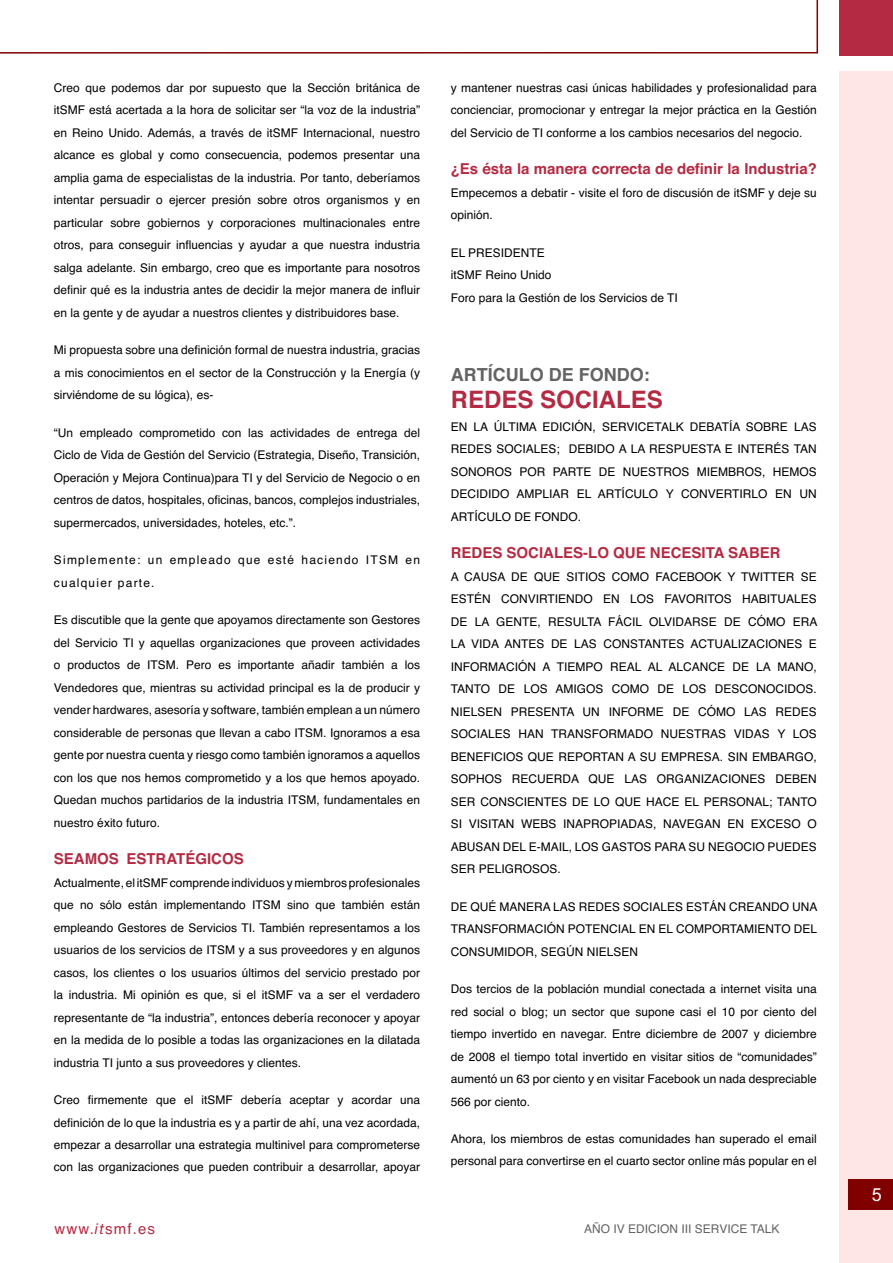
<style>
.page{position:relative;width:893px;height:1263px;background:#fff}
.page>*{position:absolute;margin:0;border:0;box-sizing:border-box;transform-origin:0 0}
.t1{font:700 24px "Helvetica";color:#b52a43}
.t2{font:700 18px "Helvetica";color:#636363}
.t3{font:18px "Arial";color:#fff}
.t4{font:700 15px "Helvetica";color:#b52a43}
.t5{font:15px "Helvetica";letter-spacing:.075em;color:#b52a43}
.t6{font:12px/22.5px "Helvetica";color:#000;text-align:justify}
.t7{font:12px/22.5px "Helvetica";letter-spacing:.1em;color:#000}
.t8{font:12px "Helvetica";color:#636363}
.s1{font-family:"Helvetica Neue";font-style:italic}
</style>
<div class="page">
<svg style="left:0;top:0;width:819px;height:54px"></svg>
<div style="left:839px;top:0;width:54px;height:56px;background:#b52a43"></div>
<div style="left:839px;top:71px;width:54px;height:1192px;background:#ffe6e6"></div>
<div style="left:848px;top:1179px;width:45px;height:31px;background:#800000"></div>
<p class="t6" style="left:54px;top:78px;width:368px">Creo que podemos dar por supuesto que la Sección británica de itSMF está acertada a la hora de solicitar ser “la voz de la industria” en Reino Unido. Además, a través de itSMF Internacional, nuestro alcance es global y como consecuencia, podemos presentar una amplia gama de especialistas de la industria. Por tanto, deberíamos intentar persuadir o ejercer presión sobre otros organismos y en particular sobre gobiernos y corporaciones multinacionales entre otros, para conseguir influencias y ayudar a que nuestra industria salga adelante. Sin embargo, creo que es importante para nosotros definir qué es la industria antes de decidir la mejor manera de influir en la gente y de ayudar a nuestros clientes y distribuidores base.</p>
<p class="t6" style="left:54px;top:340px;width:368px">Mi propuesta sobre una definición formal de nuestra industria, gracias a mis conocimientos en el sector de la Construcción y la Energía (y sirviéndome de su lógica), es-</p>
<p class="t6" style="left:54px;top:422px;width:368px">“Un empleado comprometido con las actividades de entrega del Ciclo de Vida de Gestión del Servicio (Estrategia, Diseño, Transición, Operación y Mejora Continua)para TI y del Servicio de Negocio o en centros de datos, hospitales, oficinas, bancos, complejos industriales, supermercados, universidades, hoteles, etc.”.</p>
<p class="t7" style="left:54px;top:550px;width:368px">Simplemente: un empleado que esté haciendo ITSM en cualquier parte.</p>
<p class="t6" style="left:54px;top:610px;width:368px">Es discutible que la gente que apoyamos directamente son Gestores del Servicio TI y aquellas organizaciones que proveen actividades o productos de ITSM. Pero es importante añadir también a los Vendedores que, mientras su actividad principal es la de producir y vender hardwares, asesoría y software, también emplean a un número considerable de personas que llevan a cabo ITSM. Ignoramos a esa gente por nuestra cuenta y riesgo como también ignoramos a aquellos con los que nos hemos comprometido y a los que hemos apoyado.<br>Quedan muchos partidarios de la industria ITSM, fundamentales en nuestro éxito futuro.</p>
<p class="t4" style="left:54px;top:853px;width:191px">SEAMOS ESTRATÉGICOS</p>
<p class="t6" style="left:54px;top:872px;width:368px">Actualmente, el itSMF comprende individuos y miembros profesionales que no sólo están implementando ITSM sino que también están empleando Gestores de Servicios TI. También representamos a los usuarios de los servicios de ITSM y a sus proveedores y en algunos casos, los clientes o los usuarios últimos del servicio prestado por la industria. Mi opinión es que, si el itSMF va a ser el verdadero representante de “la industria”, entonces debería reconocer y apoyar en la medida de lo posible a todas las organizaciones en la dilatada industria TI junto a sus proveedores y clientes.</p>
<p class="t6" style="left:54px;top:1090px;width:368px">Creo firmemente que el itSMF debería aceptar y acordar una definición de lo que la industria es y a partir de ahí, una vez acordada, empezar a desarrollar una estrategia multinivel para comprometerse con las organizaciones que pueden contribuir a desarrollar, apoyar</p>
<p class="t6" style="left:451px;top:78px;width:368px">y mantener nuestras casi únicas habilidades y profesionalidad para concienciar, promocionar y entregar la mejor práctica en la Gestión del Servicio de TI conforme a los cambios necesarios del negocio.</p>
<p class="t4" style="left:451px;top:164px;width:368px">¿Es ésta la manera correcta de definir la Industria?</p>
<p class="t6" style="left:451px;top:183px;width:368px">Empecemos a debatir - visite el foro de discusión de itSMF y deje su opinión.</p>
<p class="t6" style="left:451px;top:243px;width:229px;text-align:left">EL PRESIDENTE<br>itSMF Reino Unido<br>Foro para la Gestión de los Servicios de TI</p>
<h2 class="t2" style="left:451px;top:368px;width:200px">ARTÍCULO DE FONDO:</h2>
<h1 class="t1" style="left:451px;top:391px;width:213px">REDES SOCIALES</h1>
<p class="t6" style="left:451px;top:416px;width:368px">EN LA ÚLTIMA EDICIÓN, SERVICETALK DEBATÍA SOBRE LAS REDES SOCIALES; DEBIDO A LA RESPUESTA E INTERÉS TAN SONOROS POR PARTE DE NUESTROS MIEMBROS, HEMOS DECIDIDO AMPLIAR EL ARTÍCULO Y CONVERTIRLO EN UN ARTÍCULO DE FONDO.</p>
<p class="t4" style="left:451px;top:547px;width:331px">REDES SOCIALES-LO QUE NECESITA SABER</p>
<p class="t6" style="left:451px;top:566px;width:368px">A CAUSA DE QUE SITIOS COMO FACEBOOK Y TWITTER SE ESTÉN CONVIRTIENDO EN LOS FAVORITOS HABITUALES DE LA GENTE, RESULTA FÁCIL OLVIDARSE DE CÓMO ERA LA VIDA ANTES DE LAS CONSTANTES ACTUALIZACIONES E INFORMACIÓN A TIEMPO REAL AL ALCANCE DE LA MANO, TANTO DE LOS AMIGOS COMO DE LOS DESCONOCIDOS.<br>NIELSEN PRESENTA UN INFORME DE CÓMO LAS REDES SOCIALES HAN TRANSFORMADO NUESTRAS VIDAS Y LOS BENEFICIOS QUE REPORTAN A SU EMPRESA. SIN EMBARGO, SOPHOS RECUERDA QUE LAS ORGANIZACIONES DEBEN SER CONSCIENTES DE LO QUE HACE EL PERSONAL; TANTO SI VISITAN WEBS INAPROPIADAS, NAVEGAN EN EXCESO O ABUSAN DEL E-MAIL, LOS GASTOS PARA SU NEGOCIO PUEDES SER PELIGROSOS.</p>
<p class="t6" style="left:451px;top:896px;width:368px">DE QUÉ MANERA LAS REDES SOCIALES ESTÁN CREANDO UNA TRANSFORMACIÓN POTENCIAL EN EL COMPORTAMIENTO DEL CONSUMIDOR, SEGÚN NIELSEN</p>
<p class="t6" style="left:451px;top:979px;width:368px">Dos tercios de la población mundial conectada a internet visita una red social o blog; un sector que supone casi el 10 por ciento del tiempo invertido en navegar. Entre diciembre de 2007 y diciembre de 2008 el tiempo total invertido en visitar sitios de “comunidades” aumentó un 63 por ciento y en visitar Facebook un nada despreciable 566 por ciento.</p>
<p class="t6" style="left:451px;top:1129px;width:368px">Ahora, los miembros de estas comunidades han superado el email personal para convertirse en el cuarto sector online más popular en el</p>
<p class="t5" style="left:55px;top:1223px;width:102px">www.<span class="s1">it</span>smf.es</p>
<p class="t8" style="left:584px;top:1224px;width:197px">AÑO IV EDICION III SERVICE TALK</p>
<h2 class="t3" style="left:872px;top:1185px;width:12px">5</h2>
</div>
